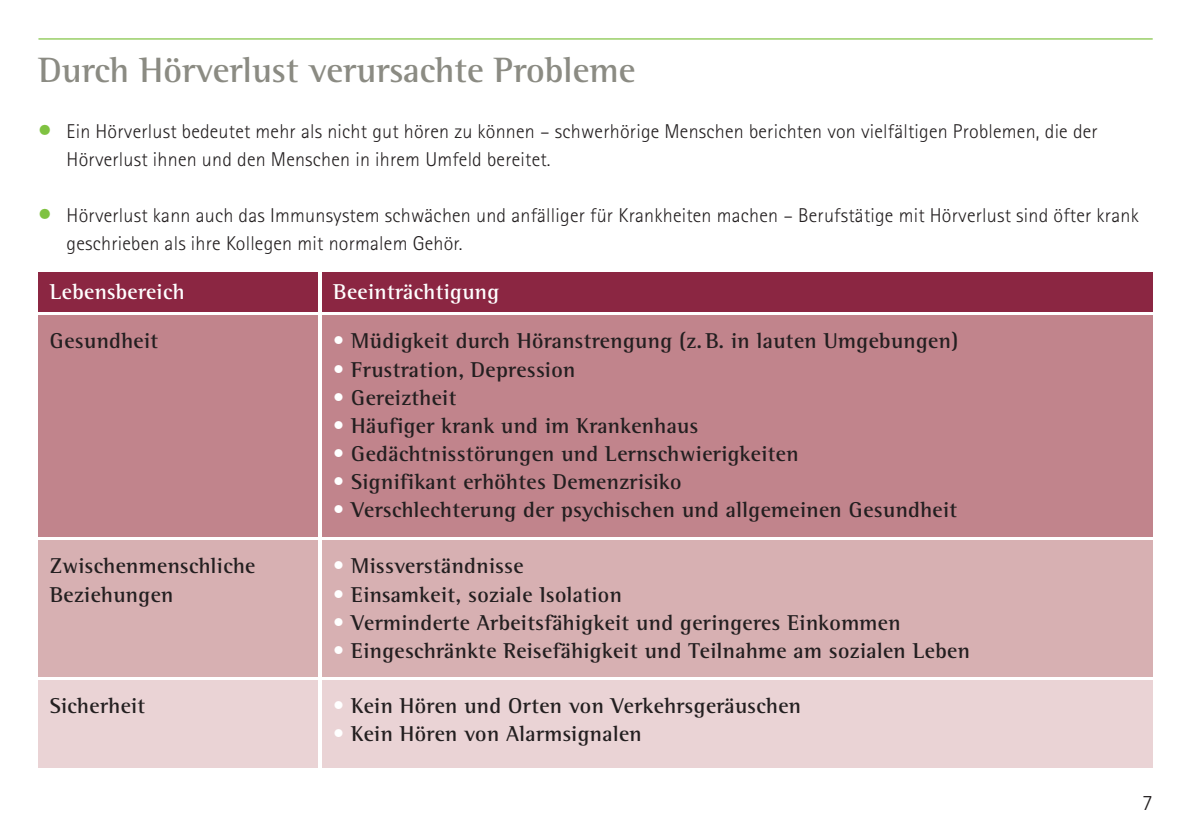
<style>
.page{position:relative;width:1191px;height:840px;background:#fff}
.page>*{position:absolute;margin:0;border:0;box-sizing:border-box;transform-origin:0 0}
.t1{font:700 36px "Rotis Semi Serif Pro";color:#8b8b83}
.t2{font:700 22px/28px "Rotis Semi Serif Pro";letter-spacing:.015em;color:#231f20}
.t3{font:700 22px "Rotis Semi Serif Pro";letter-spacing:.015em;color:#fff}
.t4{font:300 22px "Rotis Sans Serif Pro";color:#231f20}
.t5{font:300 20px/28px "Rotis Sans Serif Pro";letter-spacing:.01em;color:#231f20}
.s1{font-size:28px;color:#7fc241}
.s2{color:#fff}
</style>
<div class="page">
<hr style="left:38px;top:38px;width:1114px;height:2px;background:#7fc241">
<div style="left:38px;top:272px;width:280px;height:40px;background:#8b2642"></div>
<div style="left:38px;top:315px;width:280px;height:222px;background:#c1848c"></div>
<div style="left:38px;top:540px;width:280px;height:136px;background:#d7b0b2"></div>
<div style="left:38px;top:680px;width:280px;height:87px;background:#ead3d5"></div>
<div style="left:322px;top:272px;width:830px;height:40px;background:#8b2642"></div>
<div style="left:322px;top:315px;width:830px;height:222px;background:#c1848c"></div>
<div style="left:322px;top:540px;width:830px;height:136px;background:#d7b0b2"></div>
<div style="left:322px;top:680px;width:830px;height:87px;background:#ead3d5"></div>
<h1 class="t1" style="left:38px;top:56px;width:598px">Durch Hörverlust verursachte Probleme</h1>
<p class="t5" style="left:67px;top:119px;width:1032px;text-indent:-28px"><span class="s1">•</span> Ein Hörverlust bedeutet mehr als nicht gut hören zu können – schwerhörige Menschen berichten von vielfältigen Problemen, die der<br>Hörverlust ihnen und den Menschen in ihrem Umfeld bereitet.</p>
<p class="t5" style="left:67px;top:203px;width:1073px;text-indent:-28px"><span class="s1">•</span> Hörverlust kann auch das Immunsystem schwächen und anfälliger für Krankheiten machen – Berufstätige mit Hörverlust sind öfter krank geschrieben als ihre Kollegen mit normalem Gehör.</p>
<p class="t3" style="left:50px;top:283px;width:136px">Lebensbereich</p>
<p class="t2" style="left:50px;top:329px;width:110px">Gesundheit</p>
<p class="t2" style="left:50px;top:554px;width:207px">Zwischenmenschliche<br>Beziehungen</p>
<p class="t2" style="left:50px;top:693px;width:97px">Sicherheit</p>
<p class="t3" style="left:333px;top:283px;width:168px">Beeinträchtigung</p>
<p class="t2" style="left:333px;top:329px;width:626px"><span class="s2">•</span> Müdigkeit durch Höranstrengung (z. B. in lauten Umgebungen)</p>
<p class="t2" style="left:333px;top:357px;width:244px"><span class="s2">•</span> Frustration, Depression</p>
<p class="t2" style="left:333px;top:385px;width:125px"><span class="s2">•</span> Gereiztheit</p>
<p class="t2" style="left:333px;top:413px;width:366px"><span class="s2">•</span> Häufiger krank und im Krankenhaus</p>
<p class="t2" style="left:333px;top:441px;width:467px"><span class="s2">•</span> Gedächtnisstörungen und Lernschwierigkeiten</p>
<p class="t2" style="left:333px;top:469px;width:350px"><span class="s2">•</span> Signifikant erhöhtes Demenzrisiko</p>
<p class="t2" style="left:333px;top:497px;width:625px"><span class="s2">•</span> Verschlechterung der psychischen und allgemeinen Gesundheit</p>
<p class="t2" style="left:333px;top:554px;width:192px"><span class="s2">•</span> Missverständnisse</p>
<p class="t2" style="left:333px;top:582px;width:290px"><span class="s2">•</span> Einsamkeit, soziale Isolation</p>
<p class="t2" style="left:333px;top:610px;width:569px"><span class="s2">•</span> Verminderte Arbeitsfähigkeit und geringeres Einkommen</p>
<p class="t2" style="left:333px;top:638px;width:638px"><span class="s2">•</span> Eingeschränkte Reisefähigkeit und Teilnahme am sozialen Leben</p>
<p class="t2" style="left:333px;top:693px;width:469px"><span class="s2">•</span> Kein Hören und Orten von Verkehrsgeräuschen</p>
<p class="t2" style="left:333px;top:721px;width:310px"><span class="s2">•</span> Kein Hören von Alarmsignalen</p>
<p class="t4" style="left:1142px;top:794px;width:12px">7</p>
</div>
